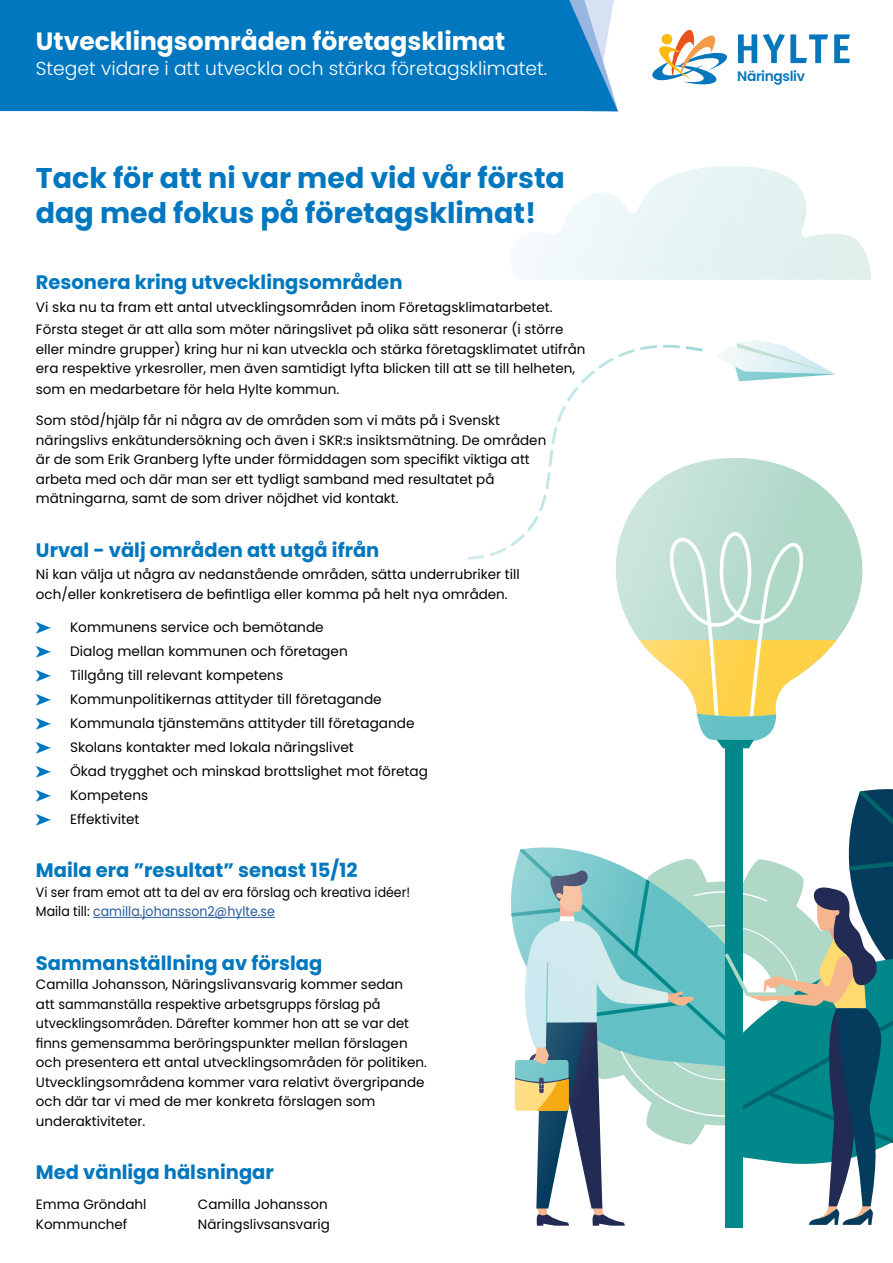
<style>
.page{position:relative;width:893px;height:1263px;background:#fff}
.page>*{position:absolute;margin:0;border:0;box-sizing:border-box;transform-origin:0 0}
.t1{font:700 28.5px/34.2px "Poppins";color:#0077be}
.t2{font:700 25.05px "Poppins";color:#fff}
.t3{font:700 19.5px "Poppins";color:#0077be}
.t4{font:300 18.75px "Poppins";color:#fff}
.t5{font:600 13.8px "Poppins";letter-spacing:-.025em;color:#0777bd}
.t6{font:13.65px/24px "Poppins";color:#000}
.t7{font:13.5px/19.5px "Poppins";color:#000}
.t8{font:13.5px/19.5px "Poppins";color:#000;scale:.93 1}
.s1{font-size:13.5px}
.s2{color:#275b9b}
</style>
<div class="page">
<svg style="left:718px;top:340px;width:118px;height:41px"></svg>
<svg style="left:686px;top:346px;width:17px;height:5px"></svg>
<svg style="left:663px;top:345px;width:17px;height:3px"></svg>
<svg style="left:467px;top:495px;width:80px;height:65px"></svg>
<svg style="left:545px;top:345px;width:112px;height:144px"></svg>
<div style="left:725px;top:740px;width:18px;height:487px;background:#01888b"></div>
<svg style="left:511px;top:789px;width:382px;height:437px"></svg>
<svg style="left:602px;top:447px;width:261px;height:193px"></svg>
<svg style="left:639px;top:532px;width:198px;height:217px"></svg>
<svg style="left:522px;top:166px;width:349px;height:114px"></svg>
<div style="left:0;top:0;width:618px;height:111px;background:#0077be"></div>
<svg style="left:738px;top:34px;width:19px;height:29px"></svg>
<svg style="left:763px;top:34px;width:65px;height:29px"></svg>
<svg style="left:834px;top:34px;width:16px;height:29px"></svg>
<svg style="left:652px;top:30px;width:75px;height:55px"></svg>
<div style="left:662px;top:34px;width:10px;height:11px;background:#fbba10;border-radius:50%"></div>
<hr style="left:93px;top:917px;width:182px;height:1px;background:#275b9b">
<h2 class="t2" style="left:36px;top:27px;width:471px">Utvecklingsområden företagsklimat</h2>
<h3 class="t4" style="left:36px;top:58px;width:513px">Steget vidare i att utveckla och stärka företagsklimatet.</h3>
<p class="t5" style="left:737px;top:67px;width:69px">Näringsliv</p>
<h1 class="t1" style="left:36px;top:161px;width:531px">Tack för att ni var med vid vår första dag med fokus på företagsklimat!</h1>
<h3 class="t3" style="left:36px;top:271px;width:368px">Resonera kring utvecklingsområden</h3>
<p class="t6" style="left:36px;top:295px;width:518px">Vi ska nu ta fram ett antal utvecklingsområden inom <span class="s1">Företagsklimatarbetet.</span></p>
<p class="t7" style="left:36px;top:320px;width:551px">Första steget är att alla som möter näringslivet på olika sätt resonerar (i större eller mindre grupper) kring hur ni kan utveckla och stärka företagsklimatet utifrån era respektive yrkesroller, men även samtidigt lyfta blicken till att se till helheten, som en medarbetare för hela Hylte kommun.</p>
<p class="t7" style="left:36px;top:411px;width:512px">Som stöd/hjälp får ni några av de områden som vi mäts på i Svenskt näringslivs enkätundersökning och även i SKR:s insiktsmätning. De områden är de som Erik Granberg lyfte under förmiddagen som specifikt viktiga att arbeta med och där man ser ett tydligt samband med resultatet på mätningarna, samt de som driver nöjdhet vid kontakt.</p>
<h3 class="t3" style="left:36px;top:539px;width:345px">Urval - välj områden att utgå ifrån</h3>
<p class="t7" style="left:36px;top:565px;width:485px">Ni kan välja ut några av nedanstående områden, sätta underrubriker till och/eller konkretisera de befintliga eller komma på helt nya områden.</p>
<p class="t6" style="left:70px;top:615px;width:359px">Kommunens service och bemötande<br>Dialog mellan kommunen och företagen<br>Tillgång till relevant kompetens Kommunpolitikernas attityder till företagande Kommunala tjänstemäns attityder till företagande Skolans kontakter med lokala näringslivet<br>Ökad trygghet och minskad brottslighet mot företag Kompetens<br>Effektivitet</p>
<h3 class="t3" style="left:36px;top:859px;width:323px">Maila era ”resultat” senast 15/12</h3>
<p class="t8" style="left:36px;top:882px;width:404px">Vi ser fram emot att ta del av era förslag och kreativa idéer!<br>Maila till: <span class="s2">camilla.johansson2@hylte.se</span></p>
<h3 class="t3" style="left:36px;top:951px;width:288px">Sammanställning av förslag</h3>
<p class="t7" style="left:36px;top:975px;width:392px">Camilla Johansson, Näringslivansvarig kommer sedan<br>att sammanställa respektive arbetsgrupps förslag på utvecklingsområden. Därefter kommer hon att se var det finns gemensamma beröringspunkter mellan förslagen och presentera ett antal utvecklingsområden för politiken.<br>Utvecklingsområdena kommer vara relativt övergripande och där tar vi med de mer konkreta förslagen som underaktiviteter.</p>
<h3 class="t3" style="left:36px;top:1161px;width:239px">Med vänliga hälsningar</h3>
<p class="t7" style="left:36px;top:1195px;width:112px">Emma Gröndahl</p>
<p class="t7" style="left:198px;top:1195px;width:131px">Camilla Johansson</p>
<p class="t7" style="left:36px;top:1214px;width:93px">Kommunchef</p>
<p class="t7" style="left:198px;top:1214px;width:134px">Näringslivsansvarig</p>
</div>
